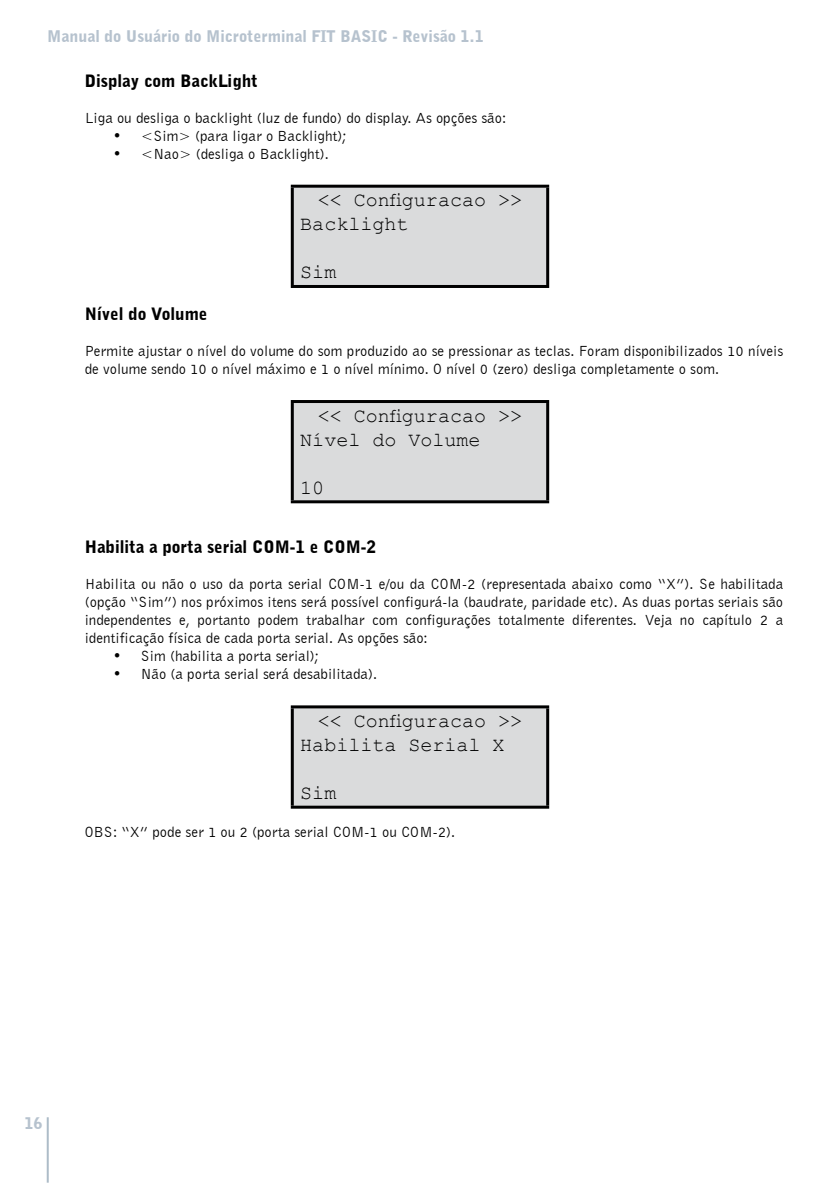
<style>
.page{position:relative;width:840px;height:1191px;background:#fff}
.page>*{position:absolute;margin:0;border:0;box-sizing:border-box;transform-origin:0 0}
.t1{font:20px/24px "Courier New";color:#000}
.t2{font:900 17px "Bell Gothic BT";color:#000}
.t3{font:900 16px "Bell Gothic BT";color:#b6c2ce}
.t4{font:15px/18px "Bell Gothic BT";color:#000}
</style>
<div class="page">
<hr style="left:47px;top:1117px;width:2px;height:65px;background:#adbcc8">
<div style="left:292px;top:186px;width:255px;height:100px;background:#dadbdc"></div>
<hr style="left:290px;top:185px;width:259px;height:3px;background:#000">
<hr style="left:290px;top:188px;width:3px;height:97px;background:#000">
<hr style="left:546px;top:188px;width:3px;height:97px;background:#000">
<hr style="left:290px;top:285px;width:259px;height:3px;background:#000">
<div style="left:292px;top:401px;width:255px;height:101px;background:#dadbdc"></div>
<hr style="left:290px;top:400px;width:259px;height:3px;background:#000">
<hr style="left:290px;top:403px;width:3px;height:97px;background:#000">
<hr style="left:546px;top:403px;width:3px;height:97px;background:#000">
<hr style="left:290px;top:500px;width:259px;height:3px;background:#000">
<div style="left:292px;top:707px;width:255px;height:100px;background:#dadbdc"></div>
<hr style="left:290px;top:705px;width:259px;height:3px;background:#000">
<hr style="left:290px;top:708px;width:3px;height:97px;background:#000">
<hr style="left:546px;top:708px;width:3px;height:97px;background:#000">
<hr style="left:290px;top:805px;width:259px;height:3px;background:#000">
<p class="t3" style="left:47px;top:26px;width:437px">Manual do Usuário do Microterminal FIT BASIC - Revisão 1.1</p>
<p class="t2" style="left:85px;top:70px;width:174px">Display com BackLight</p>
<p class="t4" style="left:85px;top:108px;width:423px">Liga ou desliga o backlight (luz de fundo) do display. As opções são:</p>
<p class="t4" style="left:113px;top:126px;width:235px">• &lt;Sim&gt; (para ligar o Backlight);</p>
<p class="t4" style="left:113px;top:144px;width:217px">• &lt;Nao&gt; (desliga o Backlight).</p>
<h1 class="t1" style="left:300px;top:187px;width:223px;text-indent:18px">&lt;&lt; Configuracao &gt;&gt;<br>Backlight</h1>
<h1 class="t1" style="left:300px;top:259px;width:37px">Sim</h1>
<p class="t2" style="left:85px;top:303px;width:124px">Nível do Volume</p>
<p class="t4" style="left:85px;top:341px;width:699px">Permite ajustar o nível do volume do som produzido ao se pressionar as teclas. Foram disponibilizados 10 níveis de volume sendo 10 o nível máximo e 1 o nível mínimo. O nível 0 (zero) desliga completamente o som.</p>
<h1 class="t1" style="left:300px;top:403px;width:223px;text-indent:18px">&lt;&lt; Configuracao &gt;&gt;<br>Nível do Volume</h1>
<h1 class="t1" style="left:300px;top:475px;width:25px">10</h1>
<p class="t2" style="left:85px;top:536px;width:292px">Habilita a porta serial COM-1 e COM-2</p>
<p class="t4" style="left:85px;top:575px;width:699px;text-align:justify">Habilita ou não o uso da porta serial COM-1 e/ou da COM-2 (representada abaixo como “X”). Se habilitada (opção “Sim”) nos próximos itens será possível configurá-la (baudrate, paridade etc). As duas portas seriais são independentes e, portanto podem trabalhar com configurações totalmente diferentes. Veja no capítulo 2 a identificação física de cada porta serial. As opções são:</p>
<p class="t4" style="left:113px;top:647px;width:208px">• Sim (habilita a porta serial);</p>
<p class="t4" style="left:113px;top:665px;width:266px">• Não (a porta serial será desabilitada).</p>
<h1 class="t1" style="left:300px;top:708px;width:223px;text-indent:18px">&lt;&lt; Configuracao &gt;&gt;<br>Habilita Serial X</h1>
<h1 class="t1" style="left:300px;top:780px;width:37px">Sim</h1>
<p class="t4" style="left:85px;top:822px;width:372px">OBS: “X” pode ser 1 ou 2 (porta serial COM-1 ou COM-2).</p>
<p class="t3" style="left:25px;top:1113px;width:19px">16</p>
</div>
